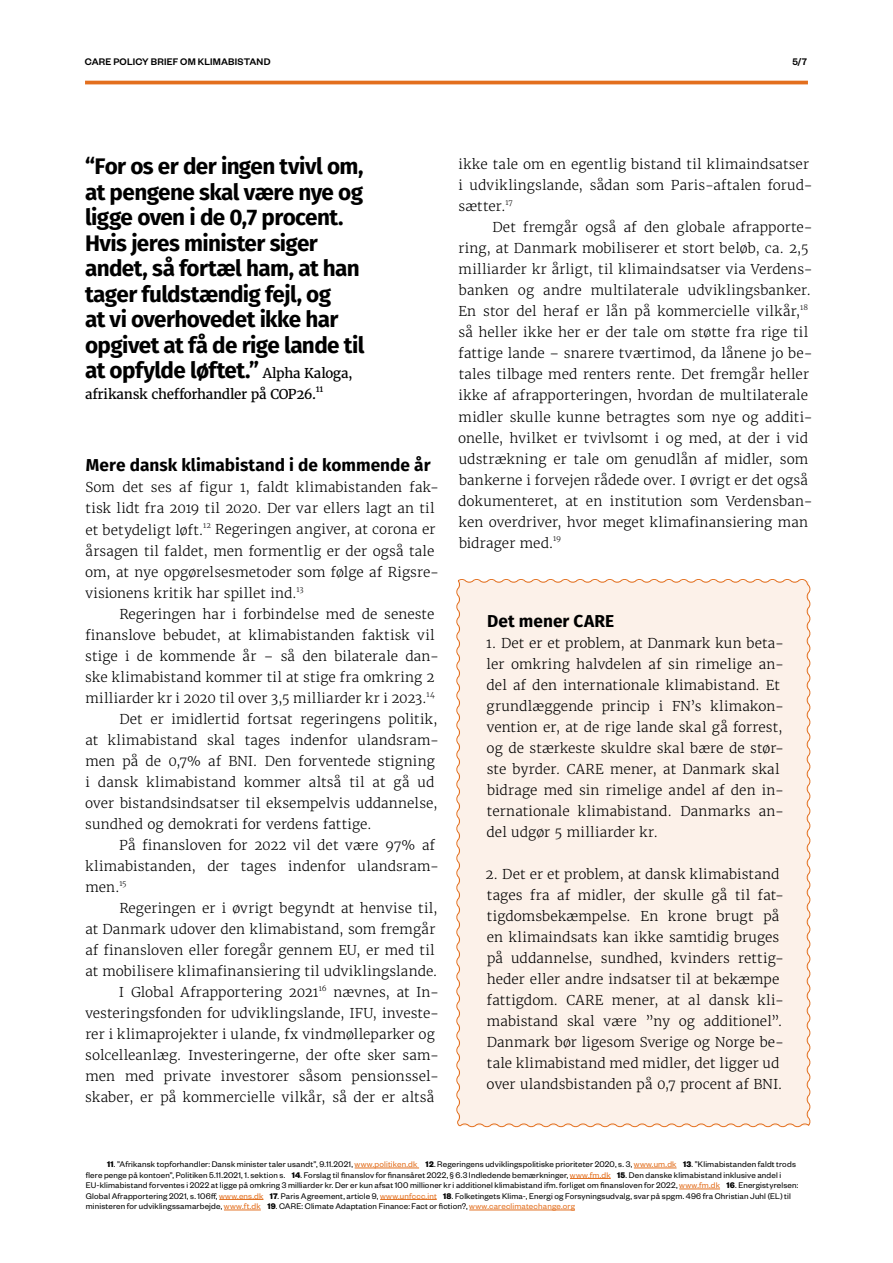
<style>
.page{position:relative;width:893px;height:1263px;background:#fff}
.page>*{position:absolute;margin:0;border:0;box-sizing:border-box;transform-origin:0 0}
.t1{font:700 22.5px/25.5px "Fira Sans";letter-spacing:-.03em;color:#000}
.t2{font:700 17.25px "Fira Sans";color:#000}
.t3{font:300 13.5px/21px "Merriweather";letter-spacing:.005em;color:#000}
.t4{font:13.5px "Merriweather";letter-spacing:-.02em;color:#000}
.t5{font:500 10.5px "Founders Grotesk";letter-spacing:.02em;color:#000}
.t6{font:9px/10.5px "Founders Grotesk";letter-spacing:.02em;color:#000}
.t7{font:9px "Merriweather";color:#000}
.s1{font-family:"Merriweather";font-weight:400;font-size:13.5px}
.s2{font-weight:700}
.s3{color:#e36f1e}
</style>
<div class="page">
<div style="left:456px;top:579px;width:355px;height:549px;background:#fcf1e9"></div>
<hr style="left:355px;top:1168px;width:64px;height:1px;background:#e36f1e">
<hr style="left:634px;top:1168px;width:43px;height:1px;background:#e36f1e">
<hr style="left:570px;top:1178px;width:41px;height:1px;background:#e36f1e">
<hr style="left:679px;top:1189px;width:41px;height:1px;background:#e36f1e">
<hr style="left:219px;top:1199px;width:44px;height:1px;background:#e36f1e">
<hr style="left:380px;top:1199px;width:57px;height:1px;background:#e36f1e">
<hr style="left:224px;top:1210px;width:37px;height:1px;background:#e36f1e">
<hr style="left:469px;top:1210px;width:106px;height:1px;background:#e36f1e">
<hr style="left:85px;top:81px;width:723px;height:3px;background:#e36f1e">
<p class="t5" style="left:85px;top:56px;width:187px">CARE POLICY BRIEF OM KLIMABISTAND</p>
<p class="t5" style="left:792px;top:56px;width:16px">5/7</p>
<p class="t1" style="left:85px;top:154px;width:281px">“For os er der ingen tvivl om, at pengene skal være nye og ligge oven i de 0,7 procent.<br>Hvis jeres minister siger andet, så fortæl ham, at han tager fuldstændig fejl, og<br>at vi overhovedet ikke har opgivet at få de rige lande til at opfylde løftet.” <span class="s1">Alpha Kaloga,</span></p>
<p class="t4" style="left:85px;top:386px;width:233px">afrikansk chefforhandler på COP26.</p>
<p class="t7" style="left:316px;top:383px;width:9px">11</p>
<p class="t2" style="left:86px;top:453px;width:346px">Mere dansk klimabistand i de kommende år</p>
<p class="t3" style="left:85px;top:477px;width:355px">Som det ses af figur 1, faldt klimabistanden fak&shy;tisk lidt fra 2019 til 2020. Der var ellers lagt an til et betydeligt løft.<sup>12</sup> Regeringen angiver, at corona er årsagen til faldet, men formentlig er der også tale om, at nye opgørelsesmetoder som følge af Rigsre&shy;visionens kritik har spillet ind.<sup>13</sup></p>
<p class="t3" style="left:119px;top:603px;width:316px">Regeringen har i forbindelse med de seneste</p>
<p class="t3" style="left:85px;top:624px;width:351px">finanslove bebudet, at klimabistanden faktisk vil</p>
<p class="t3" style="left:85px;top:645px;width:355px">stige i de kommende år – så den bilaterale dan-</p>
<p class="t3" style="left:85px;top:666px;width:351px">ske klimabistand kommer til at stige fra omkring 2</p>
<p class="t3" style="left:85px;top:687px;width:351px">milliarder kr i 2020 til over 3,5 milliarder kr i 2023.<sup>14</sup></p>
<p class="t3" style="left:119px;top:708px;width:320px">Det er imidlertid fortsat regeringens politik,</p>
<p class="t3" style="left:85px;top:729px;width:355px">at klimabistand skal tages indenfor ulandsram-</p>
<p class="t3" style="left:85px;top:750px;width:351px">men på de 0,7% af BNI. Den forventede stigning</p>
<p class="t3" style="left:85px;top:771px;width:350px">i dansk klimabistand kommer altså til at gå ud</p>
<p class="t3" style="left:85px;top:792px;width:354px">over bistandsindsatser til eksempelvis uddannelse,</p>
<p class="t3" style="left:85px;top:813px;width:288px">sundhed og demokrati for verdens fattige.</p>
<p class="t3" style="left:119px;top:834px;width:317px">På finansloven for 2022 vil det være 97% af</p>
<p class="t3" style="left:86px;top:855px;width:355px">klimabistanden, der tages indenfor ulandsram-</p>
<p class="t3" style="left:85px;top:876px;width:43px">men.<sup>15</sup></p>
<p class="t3" style="left:119px;top:897px;width:320px">Regeringen er i øvrigt begyndt at henvise til,</p>
<p class="t3" style="left:85px;top:918px;width:352px">at Danmark udover den klimabistand, som fremgår</p>
<p class="t3" style="left:85px;top:939px;width:351px">af finansloven eller foregår gennem EU, er med til</p>
<p class="t3" style="left:85px;top:960px;width:354px">at mobilisere klimafinansiering til udviklingslande.</p>
<p class="t3" style="left:119px;top:981px;width:321px">I Global Afrapportering 2021<sup>16</sup> nævnes, at In-</p>
<p class="t3" style="left:85px;top:1002px;width:355px">vesteringsfonden for udviklingslande, IFU, investe-</p>
<p class="t3" style="left:85px;top:1023px;width:351px">rer i klimaprojekter i ulande, fx vindmølleparker og</p>
<p class="t3" style="left:85px;top:1044px;width:355px">solcelleanlæg. Investeringerne, der ofte sker sam-</p>
<p class="t3" style="left:85px;top:1065px;width:355px">men med private investorer såsom pensionssel-</p>
<p class="t3" style="left:85px;top:1086px;width:351px">skaber, er på kommercielle vilkår, så der er altså</p>
<p class="t3" style="left:458px;top:154px;width:356px">ikke tale om en egentlig bistand til klimaindsatser i udviklingslande, sådan som Paris-aftalen forud&shy;sætter.<sup>17</sup></p>
<p class="t3" style="left:458px;top:217px;width:356px;text-indent:34px">Det fremgår også af den globale afrapporte&shy;ring, at Danmark mobiliserer et stort beløb, ca. 2,5 milliarder kr årligt, til klimaindsatser via Verdens&shy;banken og andre multilaterale udviklingsbanker.<br>En stor del heraf er lån på kommercielle vilkår,<sup>18 </sup>så heller ikke her er der tale om støtte fra rige til fattige lande – snarere tværtimod, da lånene jo be&shy;tales tilbage med renters rente. Det fremgår heller ikke af afrapporteringen, hvordan de multilaterale midler skulle kunne betragtes som nye og additi&shy;onelle, hvilket er tvivlsomt i og med, at der i vid udstrækning er tale om genudlån af midler, som bankerne i forvejen rådede over. I øvrigt er det også dokumenteret, at en institution som Verdensban&shy;ken overdriver, hvor meget klimafinansiering man bidrager med.<sup>19</sup></p>
<p class="t2" style="left:487px;top:609px;width:128px">Det mener CARE</p>
<p class="t3" style="left:486px;top:633px;width:299px">1. Det er et problem, at Danmark kun beta&shy;ler omkring halvdelen af sin rimelige an&shy;del af den internationale klimabistand. Et grundlæggende princip i FN’s klimakon&shy;vention er, at de rige lande skal gå forrest, og de stærkeste skuldre skal bære de stør&shy;ste byrder. CARE mener, at Danmark skal bidrage med sin rimelige andel af den in&shy;ternationale klimabistand. Danmarks an&shy;del udgør 5 milliarder kr.</p>
<p class="t3" style="left:486px;top:864px;width:300px">2. Det er et problem, at dansk klimabistand tages fra af midler, der skulle gå til fat&shy;tigdomsbekæmpelse. En krone brugt på en klimaindsats kan ikke samtidig bruges på uddannelse, sundhed, kvinders rettig&shy;heder eller andre indsatser til at bekæmpe fattigdom. CARE mener, at al dansk kli&shy;mabistand skal være ”ny og additionel”.<br>Danmark bør ligesom Sverige og Norge be&shy;tale klimabistand med midler, det ligger ud over ulandsbistanden på 0,7 procent af BNI.</p>
<p class="t6" style="left:86px;top:1159px;width:714px;text-indent:21px"><span class="s2">11</span>. ”Afrikansk topforhandler: Dansk minister taler usandt”, 9.11.2021, <span class="s3">www.politiken.dk</span> <span class="s2">12</span>. Regeringens udviklingspolitiske prioriteter 2020, s. 3, <span class="s3">www.um.dk</span> <span class="s2">13</span>. ”Klimabistanden faldt trods flere penge på kontoen”, Politiken 5.11.2021, 1. sektion s. <span class="s2">14</span>. Forslag til finanslov for finansåret 2022, § 6.3 Indledende bemærkninger, <span class="s3">www.fm.dk</span> <span class="s2">15</span>. Den danske klimabistand inklusive andel i EU-klimabistand forventes i 2022 at ligge på omkring 3 milliarder kr. Der er kun afsat 100 millioner kr i additionel klimabistand ifm. forliget om finansloven for 2022, <span class="s3">www.fm.dk</span> <span class="s2">16</span>. Energistyrelsen:<br>Global Afrapportering 2021, s. 106ff, <span class="s3">www.ens.dk</span> <span class="s2">17</span>. Paris Agreement, article 9, <span class="s3">www.unfccc.int</span> <span class="s2">18</span>. Folketingets Klima-, Energi og Forsyningsudvalg, svar på spgm. 496 fra Christian Juhl (EL) til ministeren for udviklingssamarbejde, <span class="s3">www.ft.dk</span> <span class="s2">19</span>. CARE: Climate Adaptation Finance: Fact or fiction?, <span class="s3">www.careclimatechange.org</span></p>
</div>
